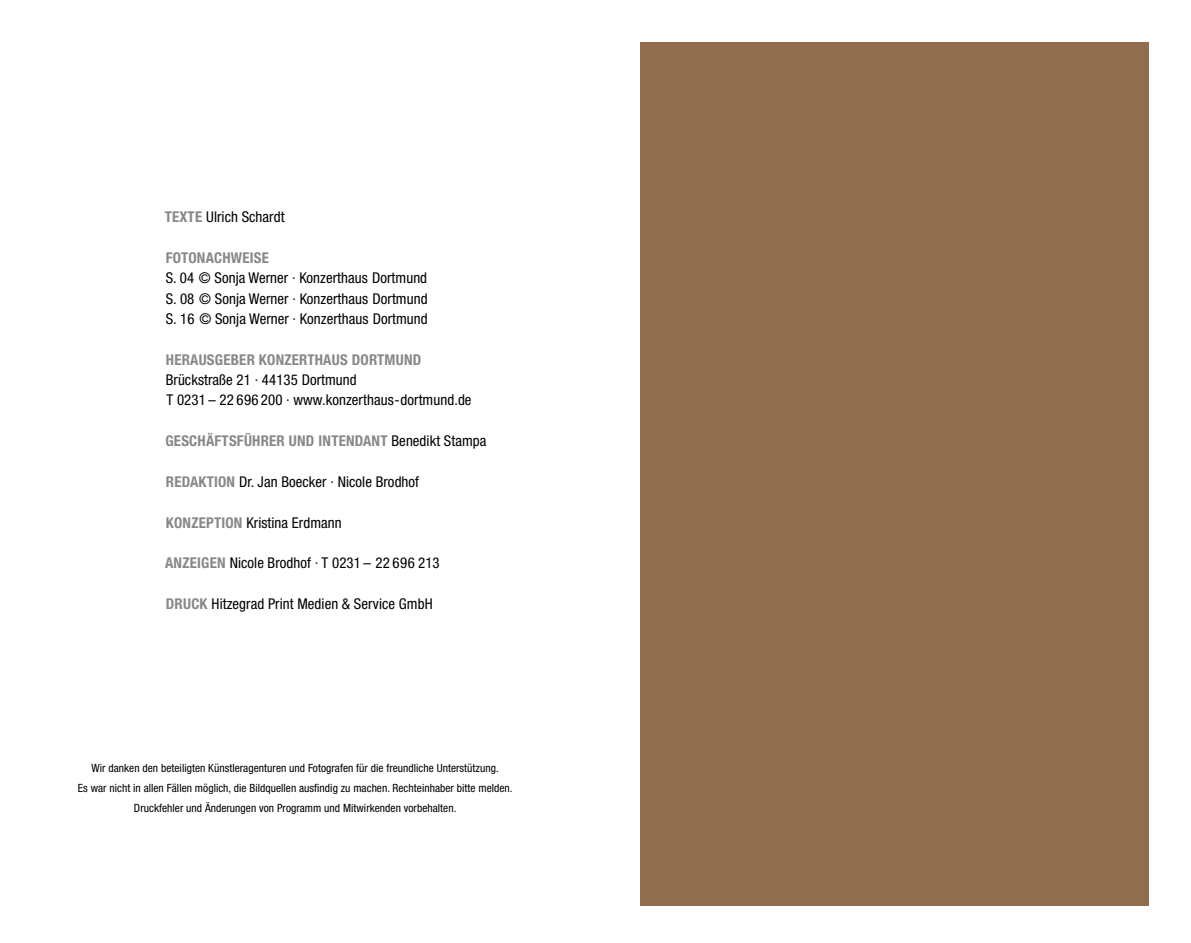
<style>
.page{position:relative;width:1191px;height:943px;background:#fff}
.page>*{position:absolute;margin:0;border:0;box-sizing:border-box;transform-origin:0 0}
.t1{font:condensed 14.88px/20.3px "Helvetica Neue";letter-spacing:.005em;color:#000;text-align:justify}
.t2{font:700 condensed 14.88px "Helvetica Neue";letter-spacing:.015em;color:#87888a}
.t3{font:condensed 11.38px/20.3px "Helvetica Neue";letter-spacing:.005em;color:#000;text-align:center}
.s1{font-weight:700;color:#87888a}
.s2{font-weight:400;color:#000}
</style>
<div class="page">
<div style="left:640px;top:42px;width:508px;height:863px;background:#906d4f"></div>
<p class="t1" style="left:165px;top:207px;width:121px"><span class="s1">TEXTE</span> Ulrich Schardt</p>
<p class="t2" style="left:166px;top:249px;width:105px">FOTONACHWEISE</p>
<p class="t1" style="left:166px;top:268px;width:264px">S. 04 © Sonja Werner · Konzerthaus Dortmund S. 08 © Sonja Werner · Konzerthaus Dortmund S. 16 © Sonja Werner · Konzerthaus Dortmund</p>
<p class="t2" style="left:166px;top:350px;width:257px">HERAUSGEBER KONZERTHAUS DORTMUND</p>
<p class="t1" style="left:166px;top:369px;width:307px">Brückstraße 21 · 44135 Dortmund<br>T 0231 – 22 696 200 · www.konzerthaus-dortmund.de</p>
<p class="t2" style="left:165px;top:432px;width:322px">GESCHÄFTSFÜHRER UND INTENDANT <span class="s2">Benedikt Stampa</span></p>
<p class="t1" style="left:166px;top:471px;width:255px"><span class="s1">REDAKTION</span> Dr. Jan Boecker · Nicole Brodhof</p>
<p class="t1" style="left:166px;top:512px;width:177px"><span class="s1">KONZEPTION</span> Kristina Erdmann</p>
<p class="t1" style="left:165px;top:553px;width:276px"><span class="s1">ANZEIGEN</span> Nicole Brodhof · T 0231 – 22 696 213</p>
<p class="t1" style="left:166px;top:593px;width:268px"><span class="s1">DRUCK</span> Hitzegrad Print Medien &amp; Service GmbH</p>
<p class="t3" style="left:78px;top:757px;width:436px">Wir danken den beteiligten Künstleragenturen und Fotografen für die freundliche Unterstützung.<br>Es war nicht in allen Fällen möglich, die Bildquellen ausfindig zu machen. Rechteinhaber bitte melden.<br>Druckfehler und Änderungen von Programm und Mitwirkenden vorbehalten.</p>
</div>
